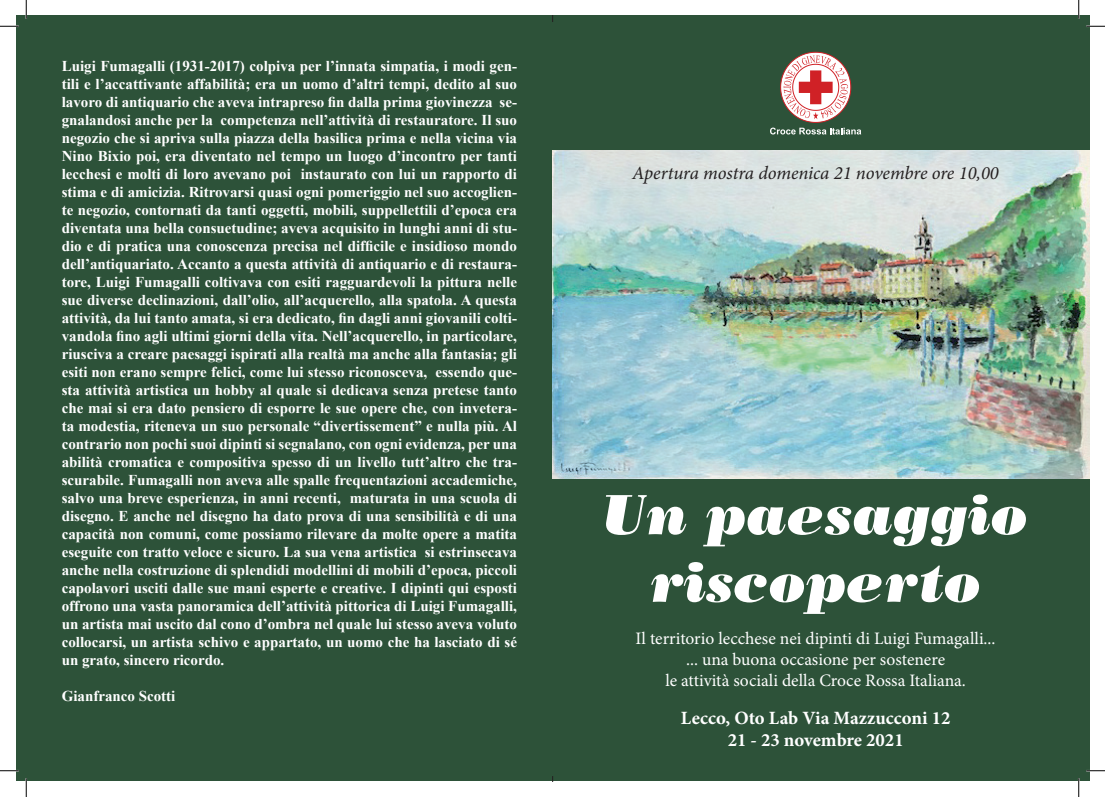
<style>
.page{position:relative;width:1105px;height:797px;background:#fff}
.page>*{position:absolute;margin:0;border:0;box-sizing:border-box;transform-origin:0 0}
.t1{font:italic 56.25px/67.5px "Bodoni Poster";color:#fff;text-align:center}
.t2{font:700 18.75px/22.5px "Minion Pro";color:#fff;text-align:center}
.t3{font:italic 18.75px "Minion Pro";letter-spacing:-.005em;color:#231f20}
.t4{font:17.5px/21px "Minion Pro";color:#fff;text-align:center}
.t5{font:700 15px/18px "Times New Roman";color:#fff;text-align:justify}
</style>
<div class="page">
<div style="left:16px;top:16px;width:1073px;height:765px;background:#2d5239"></div>
<img style="left:553px;top:150px;width:536px;height:328px">
<svg style="left:770px;top:52px;width:91px;height:82px"></svg>
<svg style="left:0;top:25px;width:19px;height:2px"></svg>
<svg style="left:1086px;top:25px;width:19px;height:2px"></svg>
<svg style="left:0;top:770px;width:19px;height:1px"></svg>
<svg style="left:1086px;top:770px;width:19px;height:1px"></svg>
<svg style="left:25px;top:0;width:2px;height:19px"></svg>
<svg style="left:25px;top:778px;width:2px;height:19px"></svg>
<svg style="left:1078px;top:0;width:1px;height:19px"></svg>
<svg style="left:1078px;top:778px;width:1px;height:19px"></svg>
<p class="t5" style="left:62px;top:56px;width:457px">Luigi Fumagalli (1931-2017) colpiva per l’innata simpatia, i modi gen&shy;tili e l’accattivante affabilità; era un uomo d’altri tempi, dedito al suo lavoro di antiquario che aveva intrapreso fin dalla prima giovinezza se&shy;gnalandosi anche per la competenza nell’attività di restauratore. Il suo negozio che si apriva sulla piazza della basilica prima e nella vicina via Nino Bixio poi, era diventato nel tempo un luogo d’incontro per tanti lecchesi e molti di loro avevano poi instaurato con lui un rapporto di stima e di amicizia. Ritrovarsi quasi ogni pomeriggio nel suo accoglien&shy;te negozio, contornati da tanti oggetti, mobili, suppellettili d’epoca era diventata una bella consuetudine; aveva acquisito in lunghi anni di stu&shy;dio e di pratica una conoscenza precisa nel difficile e insidioso mondo dell’antiquariato. Accanto a questa attività di antiquario e di restaura&shy;tore, Luigi Fumagalli coltivava con esiti ragguardevoli la pittura nelle sue diverse declinazioni, dall’olio, all’acquerello, alla spatola. A questa attività, da lui tanto amata, si era dedicato, fin dagli anni giovanili colti&shy;vandola fino agli ultimi giorni della vita. Nell’acquerello, in particolare, riusciva a creare paesaggi ispirati alla realtà ma anche alla fantasia; gli esiti non erano sempre felici, come lui stesso riconosceva, essendo que&shy;sta attività artistica un hobby al quale si dedicava senza pretese tanto che mai si era dato pensiero di esporre le sue opere che, con invetera&shy;ta modestia, riteneva un suo personale “divertissement” e nulla più. Al contrario non pochi suoi dipinti si segnalano, con ogni evidenza, per una abilità cromatica e compositiva spesso di un livello tutt’altro che tra&shy;scurabile. Fumagalli non aveva alle spalle frequentazioni accademiche, salvo una breve esperienza, in anni recenti, maturata in una scuola di disegno. E anche nel disegno ha dato prova di una sensibilità e di una capacità non comuni, come possiamo rilevare da molte opere a matita eseguite con tratto veloce e sicuro. La sua vena artistica si estrinsecava anche nella costruzione di splendidi modellini di mobili d’epoca, piccoli capolavori usciti dalle sue mani esperte e creative. I dipinti qui esposti offrono una vasta panoramica dell’attività pittorica di Luigi Fumagalli, un artista mai uscito dal cono d’ombra nel quale lui stesso aveva voluto collocarsi, un artista schivo e appartato, un uomo che ha lasciato di sé un grato, sincero ricordo.</p>
<p class="t5" style="left:62px;top:686px;width:115px">Gianfranco Scotti</p>
<p class="t3" style="left:632px;top:160px;width:368px">Apertura mostra domenica 21 novembre ore 10,00</p>
<h1 class="t1" style="left:603px;top:480px;width:427px">Un paesaggio riscoperto</h1>
<p class="t4" style="left:636px;top:628px;width:361px">Il territorio lecchese nei dipinti di Luigi Fumagalli... ... una buona occasione per sostenere<br>le attività sociali della Croce Rossa Italiana.</p>
<p class="t2" style="left:681px;top:706px;width:271px">Lecco, Oto Lab Via Mazzucconi 12<br>21 - 23 novembre 2021</p>
</div>
